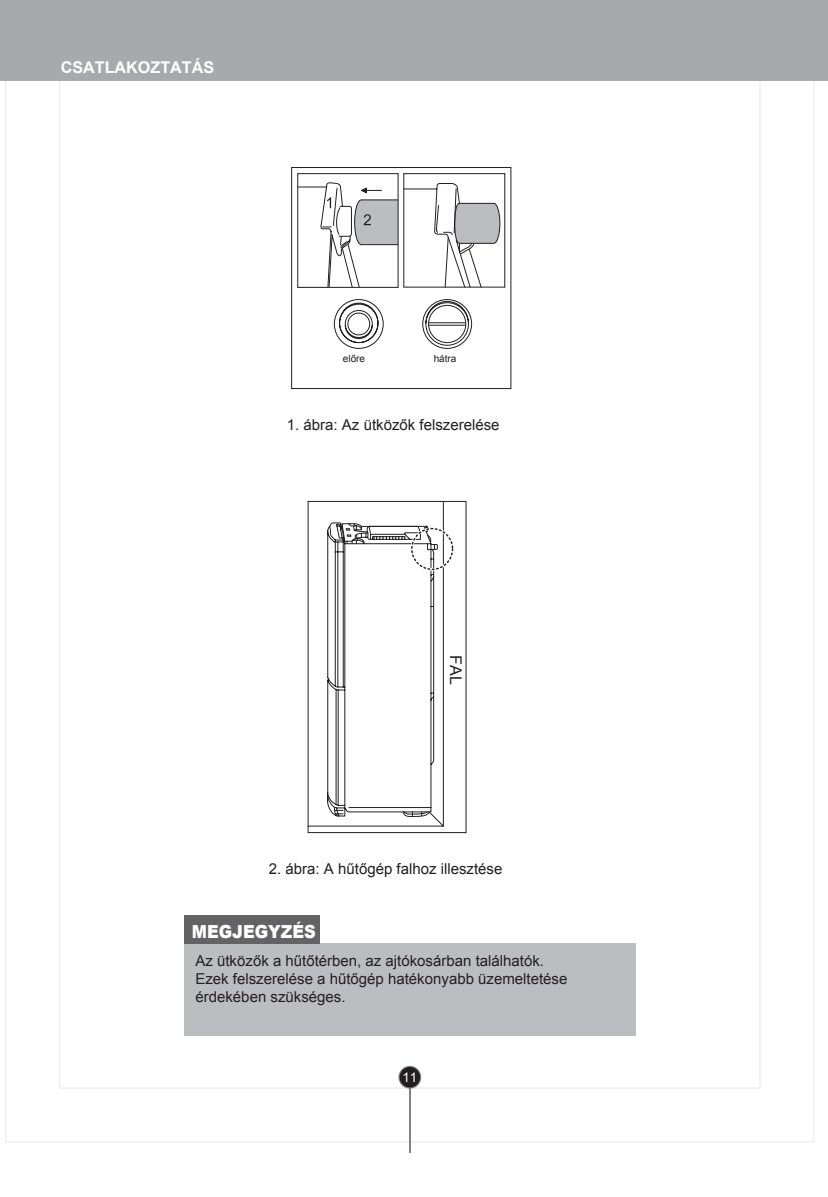
<style>
.page{position:relative;width:828px;height:1197px;background:#fff}
.page>*{position:absolute;margin:0;border:0;box-sizing:border-box;transform-origin:0 0}
.t1{font:900 18px "Arial";color:#fff;scale:.9 1}
.t2{font:700 16.2px "Arial";color:#fff}
.t3{font:16.2px "Arial";color:#231f20}
.t4{font:15px/18px "Arial";color:#231f20}
.t5{font:13.4px "Arial";color:#fff}
.t6{font:10px "Arial";color:#231f20}
</style>
<div class="page">
<hr style="left:409px;top:1077px;width:2px;height:75px;background:#808285">
<svg style="left:398px;top:1065px;width:23px;height:23px"></svg>
<div style="left:399px;top:1066px;width:21px;height:21px;background:#231f20;border-radius:50%"></div>
<div style="left:0;top:0;width:827px;height:81px;background:#a8a9ad"></div>
<svg style="left:291px;top:167px;width:220px;height:222px"></svg>
<hr style="left:428px;top:325px;width:38px;height:1px;background:#231f20">
<hr style="left:428px;top:322px;width:38px;height:1px;background:#231f20">
<svg style="left:297px;top:167px;width:204px;height:121px"></svg>
<svg style="left:310px;top:503px;width:134px;height:323px"></svg>
<div style="left:308px;top:501px;width:158px;height:332px;border:1px solid #231f20"></div>
<div style="left:410px;top:527px;width:44px;height:43px;border:3px solid #fff;border-radius:50%"></div>
<div style="left:411px;top:528px;width:42px;height:42px;border:1px dashed #231f20;border-radius:50%"></div>
<div style="left:184px;top:943px;width:451px;height:92px;background:#bcbdc0"></div>
<div style="left:184px;top:915px;width:136px;height:28px;background:#636366"></div>
<p class="t2" style="left:61px;top:57px;width:155px">CSATLAKOZTATÁS</p>
<p class="t6" style="left:343px;top:351px;width:24px">előre</p>
<p class="t6" style="left:434px;top:351px;width:24px">hátra</p>
<p class="t4" style="left:287px;top:415px;width:214px">1. ábra: Az ütközők felszerelése</p>
<p class="t3" style="left:466px;top:655px;width:31px;rotate:90deg">FAL</p>
<p class="t4" style="left:269px;top:860px;width:235px">2. ábra: A hűtőgép falhoz illesztése</p>
<p class="t1" style="left:192px;top:918px;width:139px">MEGJEGYZÉS</p>
<p class="t4" style="left:195px;top:952px;width:373px">Az ütközők a hűtőtérben, az ajtókosárban találhatók.<br>Ezek felszerelése a hűtőgép hatékonyabb üzemeltetése érdekében szükséges.</p>
<p class="t5" style="left:402px;top:1068px;width:16px">11</p>
</div>
